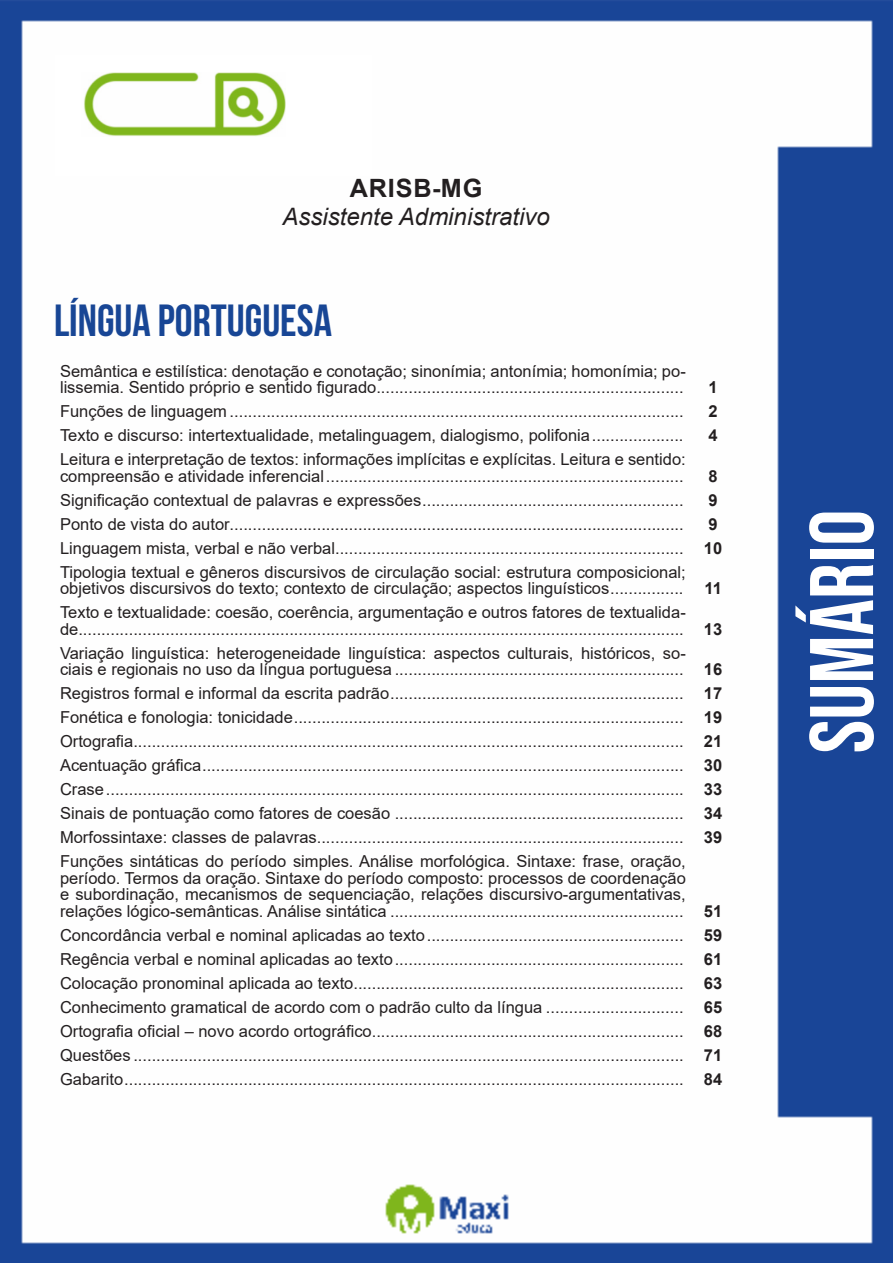
<style>
.page{position:relative;width:893px;height:1263px;background:#fff}
.page>*{position:absolute;margin:0;border:0;box-sizing:border-box;transform-origin:0 0}
.t1{font:90px "Bebas Neue";color:#fff}
.t2{font:700 45px "Bebas Neue";color:#184695}
.t3{font:700 25.2px "Arial";letter-spacing:.035em;color:#231f20}
.t4{font:italic 24px "Arial";color:#231f20}
.ALTERNATIVAS{font:16.5px/16.5px "Arial";color:#231f20}
.INDICE{font:700 16.5px "Arial";color:#231f20}
.TITULO_DE_LEI{font:700 16.5px "Arial";color:#231f20}
</style>
<div class="page">
<img style="left:0;top:0;width:893px;height:1263px">
<div style="left:55px;top:55px;width:317px;height:121px;background:#fff"></div>
<img style="left:84px;top:72px;width:201px;height:64px">
<p class="t3" style="left:350px;top:170px;width:134px">ARISB-MG</p>
<p class="t4" style="left:282px;top:201px;width:269px">Assistente Administrativo</p>
<p class="t2" style="left:54px;top:295px;width:279px">LÍNGUA PORTUGUESA</p>
<p class="ALTERNATIVAS" style="left:60px;top:363px;width:627px">Semântica e estilística: denotação e conotação; sinonímia; antonímia; homonímia; po&shy;lissemia. Sentido próprio e sentido figurado...................................................................</p>
<p class="INDICE" style="left:708px;top:376px;width:11px">1</p>
<p class="ALTERNATIVAS" style="left:60px;top:403px;width:625px">Funções de linguagem ...................................................................................................</p>
<p class="INDICE" style="left:708px;top:400px;width:11px">2</p>
<p class="ALTERNATIVAS" style="left:60px;top:427px;width:625px">Texto e discurso: intertextualidade, metalinguagem, dialogismo, polifonia....................</p>
<p class="INDICE" style="left:708px;top:424px;width:11px">4</p>
<p class="ALTERNATIVAS" style="left:60px;top:451px;width:627px">Leitura e interpretação de textos: informações implícitas e explícitas. Leitura e sentido: compreensão e atividade inferencial..............................................................................</p>
<p class="INDICE" style="left:708px;top:464px;width:11px">8</p>
<p class="ALTERNATIVAS" style="left:60px;top:492px;width:625px">Significação contextual de palavras e expressões.........................................................</p>
<p class="TITULO_DE_LEI" style="left:708px;top:488px;width:11px">9</p>
<p class="ALTERNATIVAS" style="left:60px;top:516px;width:625px">Ponto de vista do autor...................................................................................................</p>
<p class="INDICE" style="left:708px;top:512px;width:11px">9</p>
<p class="ALTERNATIVAS" style="left:60px;top:540px;width:625px">Linguagem mista, verbal e não verbal............................................................................</p>
<p class="INDICE" style="left:704px;top:536px;width:20px">10</p>
<p class="ALTERNATIVAS" style="left:60px;top:564px;width:627px">Tipologia textual e gêneros discursivos de circulação social: estrutura composicional; objetivos discursivos do texto; contexto de circulação; aspectos linguísticos................</p>
<p class="INDICE" style="left:704px;top:577px;width:19px">11</p>
<p class="ALTERNATIVAS" style="left:60px;top:604px;width:627px">Texto e textualidade: coesão, coerência, argumentação e outros fatores de textualida&shy;de....................................................................................................................................</p>
<p class="ALTERNATIVAS" style="left:60px;top:645px;width:627px">Variação linguística: heterogeneidade linguística: aspectos culturais, históricos, so&shy;ciais e regionais no uso da língua portuguesa ...............................................................</p>
<p class="INDICE" style="left:704px;top:617px;width:20px">13</p>
<p class="INDICE" style="left:704px;top:658px;width:20px">16</p>
<p class="ALTERNATIVAS" style="left:60px;top:685px;width:625px">Registros formal e informal da escrita padrão................................................................</p>
<p class="INDICE" style="left:704px;top:682px;width:20px">17</p>
<p class="ALTERNATIVAS" style="left:60px;top:709px;width:625px">Fonética e fonologia: tonicidade.....................................................................................</p>
<p class="INDICE" style="left:704px;top:706px;width:20px">19</p>
<p class="ALTERNATIVAS" style="left:60px;top:733px;width:625px">Ortografia........................................................................................................................</p>
<p class="INDICE" style="left:704px;top:730px;width:20px">21</p>
<p class="ALTERNATIVAS" style="left:60px;top:757px;width:625px">Acentuação gráfica.........................................................................................................</p>
<p class="INDICE" style="left:704px;top:754px;width:20px">30</p>
<p class="ALTERNATIVAS" style="left:60px;top:781px;width:625px">Crase..............................................................................................................................</p>
<p class="INDICE" style="left:704px;top:778px;width:20px">33</p>
<p class="ALTERNATIVAS" style="left:60px;top:805px;width:625px">Sinais de pontuação como fatores de coesão ...............................................................</p>
<p class="INDICE" style="left:704px;top:802px;width:20px">34</p>
<p class="ALTERNATIVAS" style="left:60px;top:829px;width:625px">Morfossintaxe: classes de palavras................................................................................</p>
<p class="INDICE" style="left:704px;top:826px;width:20px">39</p>
<p class="ALTERNATIVAS" style="left:60px;top:853px;width:627px;text-align:justify">Funções sintáticas do período simples. Análise morfológica. Sintaxe: frase, oração, período. Termos da oração. Sintaxe do período composto: processos de coordenação e subordinação, mecanismos de sequenciação, relações discursivo-argumentativas, relações lógico-semânticas. Análise sintática ................................................................</p>
<p class="INDICE" style="left:704px;top:899px;width:20px">51</p>
<p class="ALTERNATIVAS" style="left:60px;top:927px;width:625px">Concordância verbal e nominal aplicadas ao texto........................................................</p>
<p class="INDICE" style="left:704px;top:923px;width:20px">59</p>
<p class="ALTERNATIVAS" style="left:60px;top:951px;width:625px">Regência verbal e nominal aplicadas ao texto...............................................................</p>
<p class="INDICE" style="left:704px;top:947px;width:20px">61</p>
<p class="ALTERNATIVAS" style="left:60px;top:975px;width:625px">Colocação pronominal aplicada ao texto........................................................................</p>
<p class="INDICE" style="left:704px;top:971px;width:20px">63</p>
<p class="ALTERNATIVAS" style="left:60px;top:999px;width:625px">Conhecimento gramatical de acordo com o padrão culto da língua ..............................</p>
<p class="INDICE" style="left:704px;top:995px;width:20px">65</p>
<p class="ALTERNATIVAS" style="left:60px;top:1023px;width:625px">Ortografia oficial – novo acordo ortográfico....................................................................</p>
<p class="INDICE" style="left:704px;top:1020px;width:20px">68</p>
<p class="ALTERNATIVAS" style="left:60px;top:1047px;width:625px">Questões ........................................................................................................................</p>
<p class="INDICE" style="left:704px;top:1044px;width:20px">71</p>
<p class="ALTERNATIVAS" style="left:60px;top:1071px;width:625px">Gabarito..........................................................................................................................</p>
<p class="INDICE" style="left:704px;top:1068px;width:20px">84</p>
<h1 class="t1" style="left:791px;top:753px;width:245px;rotate:-90deg">sumário</h1>
</div>
